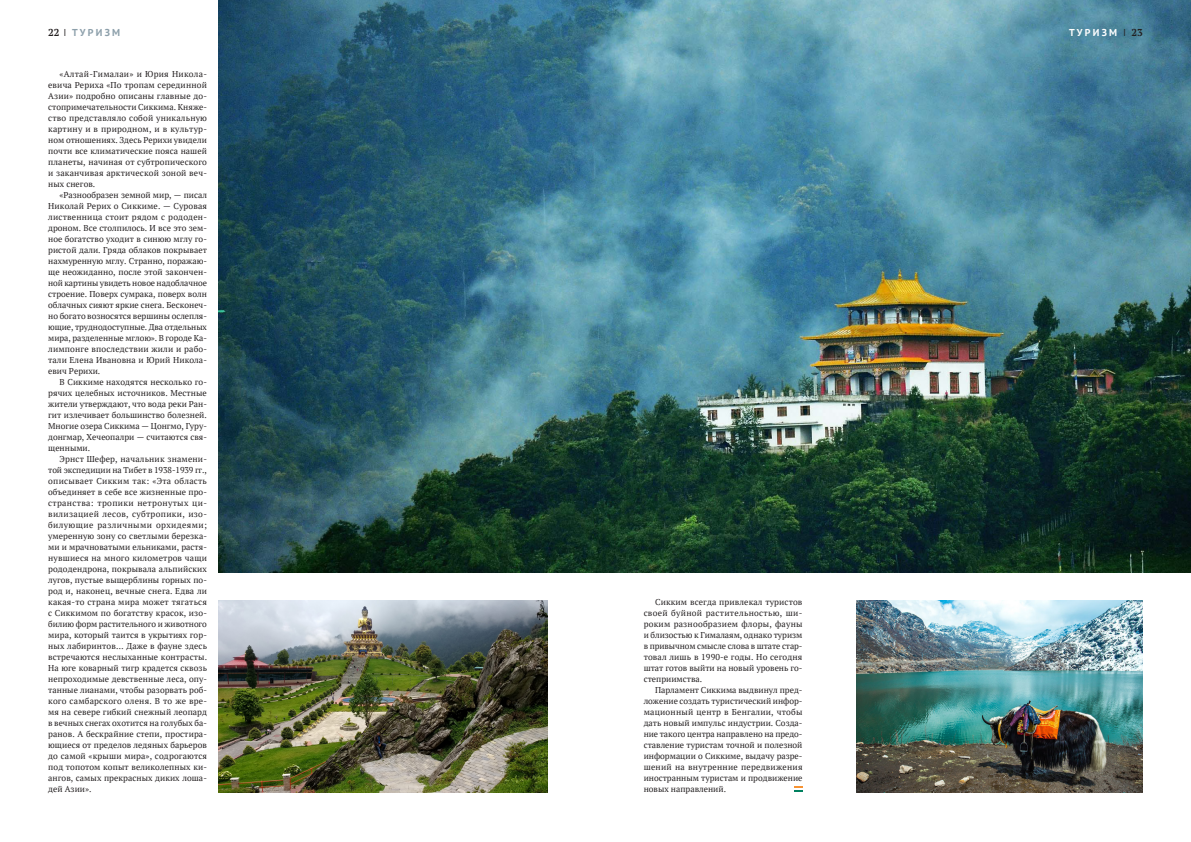
<style>
.page{position:relative;width:1191px;height:842px;background:#fff}
.page>*{position:absolute;margin:0;border:0;box-sizing:border-box;transform-origin:0 0}
.t1{font:700 10px "PT Sans";letter-spacing:.23em;color:#8c9faa}
.t2{font:700 10px "PT Sans";letter-spacing:.23em;color:#fff}
.TEXT{font:8.5px/11px "PT Serif";color:#231f20;text-align:justify}
.s1{font-family:"PT Serif";color:#231f20}
.s2{font-weight:400;font-stretch:condensed;color:#231f20}
</style>
<div class="page">
<svg style="left:794px;top:786px;width:8px;height:6px"></svg>
<img style="left:218px;top:601px;width:329px;height:191px">
<img style="left:218px;top:0;width:973px;height:572px">
<img style="left:856px;top:601px;width:286px;height:191px">
<p class="t1" style="left:48px;top:26px;width:74px"><span class="s1">22</span> <span class="s2">I</span> ТУРИЗМ</p>
<p class="TEXT" style="left:48px;top:68px;width:160px;text-indent:11px">«Алтай-Гималаи» и Юрия Никола&shy;евича Рериха «По тропам серединной Азии» подробно описаны главные до&shy;стопримечательности Сиккима. Княже&shy;ство представляло собой уникальную картину и в природном, и в культур&shy;ном отношениях. Здесь Рерихи увидели почти все климатические пояса нашей планеты, начиная от субтропического и заканчивая арктической зоной веч&shy;ных снегов.</p>
<p class="TEXT" style="left:48px;top:189px;width:160px;text-indent:11px">«Разнообразен земной мир, — писал Николай Рерих о Сиккиме. — Суровая лиственница стоит рядом с рододен&shy;дроном. Все столпилось. И все это зем&shy;ное богатство уходит в синюю мглу го&shy;ристой дали. Гряда облаков покрывает нахмуренную мглу. Странно, поражаю&shy;ще неожиданно, после этой закончен&shy;ной картины увидеть новое надоблачное строение. Поверх сумрака, поверх волн облачных сияют яркие снега. Бесконеч&shy;но богато возносятся вершины ослепля&shy;ющие, труднодоступные. Два отдельных мира, разделенные мглою». В городе Ка&shy;лимпонге впоследствии жили и рабо&shy;тали Елена Ивановна и Юрий Никола&shy;евич Рерихи.</p>
<p class="TEXT" style="left:48px;top:376px;width:160px;text-indent:11px">В Сиккиме находятся несколько го&shy;рячих целебных источников. Местные жители утверждают, что вода реки Ран&shy;гит излечивает большинство болезней.<br>Многие озера Сиккима — Цонгмо, Гуру&shy;донгмар, Хечеопалри — считаются свя&shy;щенными.</p>
<p class="TEXT" style="left:48px;top:453px;width:160px;text-indent:11px">Эрнст Шефер, начальник знамени&shy;той экспедиции на Тибет в 1938‑1939 гг., описывает Сикким так: «Эта область объединяет в себе все жизненные про&shy;странства: тропики нетронутых ци&shy;вилизацией лесов, субтропики, изо&shy;билующие различными орхидеями; умеренную зону со светлыми березка&shy;ми и мрачноватыми ельниками, растя&shy;нувшиеся на много километров чащи рододендрона, покрывала альпийских лугов, пустые выщерблины горных по&shy;род и, наконец, вечные снега. Едва ли какая-то страна мира может тягаться с Сиккимом по богатству красок, изо&shy;билию форм растительного и животного мира, который таится в укрытиях гор&shy;ных лабиринтов… Даже в фауне здесь встречаются неслыханные контрасты.<br>На юге коварный тигр крадется сквозь непроходимые девственные леса, опу&shy;танные лианами, чтобы разорвать роб&shy;кого самбарского оленя. В то же вре&shy;мя на севере гибкий снежный леопард в вечных снегах охотится на голубых ба&shy;ранов. А бескрайние степи, простира&shy;ющиеся от пределов ледяных барьеров до самой «крыши мира», содрогаются под топотом копыт великолепных ки&shy;ангов, самых прекрасных диких лоша&shy;дей Азии».</p>
<p class="TEXT" style="left:643px;top:596px;width:160px;text-indent:11px">Сикким всегда привлекал туристов своей буйной растительностью, ши&shy;роким разнообразием флоры, фауны и близостью к Гималаям, однако туризм в привычном смысле слова в штате стар&shy;товал лишь в 1990‑е годы. Но сегодня штат готов выйти на новый уровень го&shy;степриимства.</p>
<p class="TEXT" style="left:643px;top:684px;width:160px;text-indent:11px">Парламент Сиккима выдвинул пред&shy;ложение создать туристический инфор&shy;мационный центр в Бенгалии, чтобы дать новый импульс индустрии. Созда&shy;ние такого центра направлено на предо&shy;ставление туристам точной и полезной информации о Сиккиме, выдачу разре&shy;шений на внутренние передвижения иностранным туристам и продвижение новых направлений.</p>
<p class="t2" style="left:1069px;top:26px;width:75px">ТУРИЗМ <span class="s2">I</span> <span class="s1">23</span></p>
</div>
